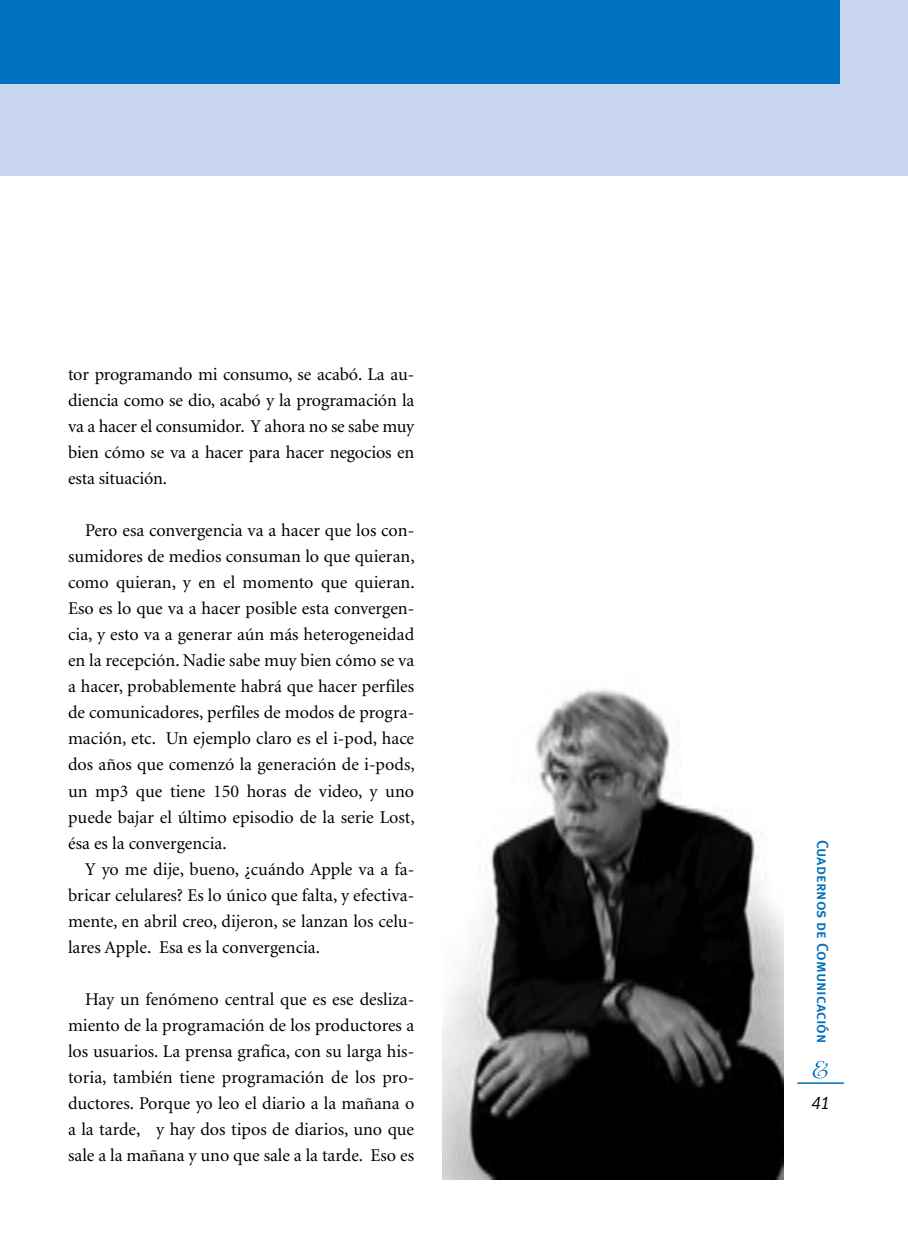
<style>
.page{position:relative;width:908px;height:1248px;background:#fff}
.page>*{position:absolute;margin:0;border:0;box-sizing:border-box;transform-origin:0 0}
.t1{font:18px/26px "Minion";color:#000;text-align:justify}
.t2{font:italic condensed 18px "Franklin Gothic";color:#000}
.t3{font:16px "Meta Plus Medium Caps";color:#0071bc}
</style>
<div class="page">
<svg style="left:812px;top:1060px;width:16px;height:18px"></svg>
<hr style="left:797px;top:1082px;width:46px;height:1px;background:#0071bc">
<div style="left:0;top:0;width:907px;height:176px;background:#c7d5ee"></div>
<img style="left:442px;top:689px;width:340px;height:490px">
<div style="left:0;top:0;width:839px;height:84px;background:#0071bc"></div>
<p class="t1" style="left:68px;top:362px;width:347px">tor programando mi consumo, se acabó. La au&shy;diencia como se dio, acabó y la programación la va a hacer el consumidor. Y ahora no se sabe muy bien cómo se va a hacer para hacer negocios en esta situación.</p>
<p class="t1" style="left:68px;top:518px;width:348px;text-indent:17px">Pero esa convergencia va a hacer que los con&shy;sumidores de medios consuman lo que quieran, como quieran, y en el momento que quieran.<br>Eso es lo que va a hacer posible esta convergen&shy;cia, y esto va a generar aún más heterogeneidad en la recepción. Nadie sabe muy bien cómo se va a hacer, probablemente habrá que hacer perfiles de comunicadores, perfiles de modos de progra&shy;mación, etc. Un ejemplo claro es el i-pod, hace dos años que comenzó la generación de i-pods, un mp3 que tiene 150 horas de video, y uno puede bajar el último episodio de la serie Lost, ésa es la convergencia.</p>
<p class="t1" style="left:68px;top:856px;width:347px;text-indent:17px">Y yo me dije, bueno, ¿cuándo Apple va a fa&shy;bricar celulares? Es lo único que falta, y efectiva&shy;mente, en abril creo, dijeron, se lanzan los celu&shy;lares Apple. Esa es la convergencia.</p>
<p class="t1" style="left:68px;top:986px;width:347px;text-indent:17px">Hay un fenómeno central que es ese desliza&shy;miento de la programación de los productores a los usuarios. La prensa grafica, con su larga his&shy;toria, también tiene programación de los pro&shy;ductores. Porque yo leo el diario a la mañana o a la tarde, y hay dos tipos de diarios, uno que sale a la mañana y uno que sale a la tarde. Eso es</p>
<p class="t3" style="left:831px;top:839px;width:205px;rotate:90deg">Cuadernos de Comunicación</p>
<p class="t2" style="left:811px;top:1092px;width:20px">41</p>
</div>
